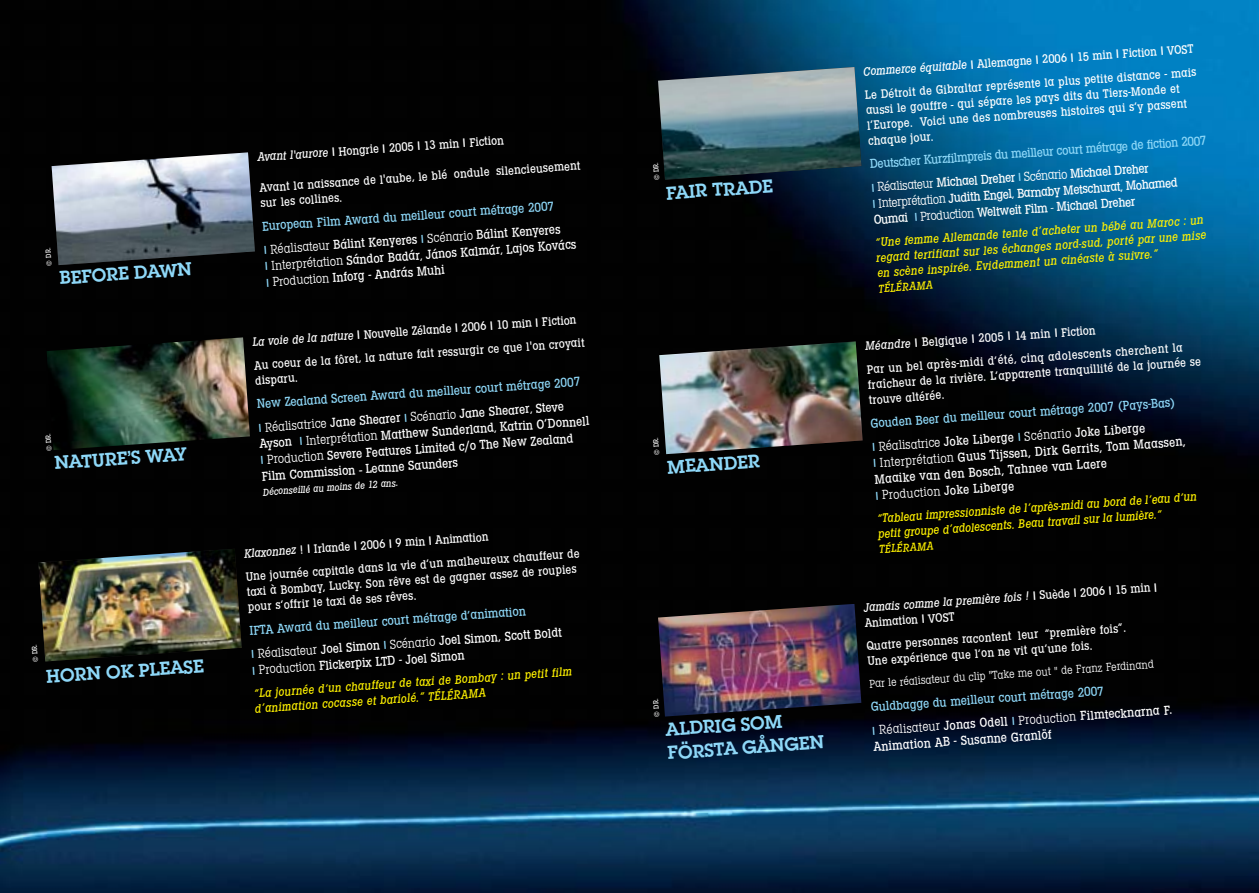
<style>
.page{position:relative;width:1259px;height:893px;background:#fff}
.page>*{position:absolute;margin:0;border:0;box-sizing:border-box;transform-origin:0 0}
.t1{font:600 19.5px/23.4px "Lubalin Graph EF";color:#8ed8f8}
.t2{font:500 condensed 13.5px/23.7px "Lubalin Graph EF";color:#8ed8f8}
.t3{font:500 condensed 13.5px/16.2px "Lubalin Graph EF";color:#fff}
.t4{font:500 condensed 12.75px/15.3px "Lubalin Graph EF";color:#fff}
.t5{font:italic 500 condensed 12.75px/15.3px "Lubalin Graph EF";color:#fff200}
.t6{font:condensed 12px "Lubalin Graph EF";color:#fff}
.t7{font:italic 500 condensed 12px "Lubalin Graph EF";color:#fff200}
.t8{font:italic 500 condensed 10.5px "Lubalin Graph EF";color:#fff}
.t9{font:500 condensed 7.5px "Lubalin Graph EF";color:#fff}
.s1{font-style:italic}
.s2{font-family:"Litera EF";font-weight:800;font-stretch:normal}
.s3{font-family:"Litera EF";font-weight:800;font-stretch:normal;font-size:12px}
.s4{font-weight:400;color:#fff}
.s5{color:#fff}
.s6{font-family:"Litera EF";font-weight:800;font-stretch:normal;font-size:12px;color:#8ed8f8}
.s7{font-weight:400}
.s8{font-size:12px}
.s9{font-size:12px;color:#fff}
</style>
<div class="page">
<img style="left:0;top:0;width:1259px;height:893px">
<img style="left:38px;top:549px;width:204px;height:112px">
<img style="left:659px;top:341px;width:203px;height:113px">
<img style="left:658px;top:67px;width:203px;height:113px">
<img style="left:658px;top:604px;width:203px;height:113px">
<img style="left:52px;top:152px;width:203px;height:113px">
<img style="left:47px;top:337px;width:203px;height:113px">
<p class="t9" style="left:47px;top:266px;width:20px;rotate:-94deg">© DR.</p>
<h1 class="t1" style="left:59px;top:268px;width:134px;rotate:-4deg">BEFORE DAWN</h1>
<p class="t9" style="left:47px;top:451px;width:20px;rotate:-94deg">© DR.</p>
<h1 class="t1" style="left:54px;top:453px;width:134px;rotate:-4deg">NATURE’S WAY</h1>
<p class="t9" style="left:33px;top:662px;width:20px;rotate:-94deg">© DR.</p>
<h1 class="t1" style="left:46px;top:667px;width:159px;rotate:-4deg">HORN OK PLEASE</h1>
<p class="t4" style="left:257px;top:151px;width:248px;rotate:-4deg"><span class="s1">Avant l'aurore</span> <span class="s2">I</span> Hongrie <span class="s2">I</span> 2005 <span class="s2">I</span> 13 min <span class="s2">I</span> Fiction</p>
<p class="t4" style="left:259px;top:181px;width:323px;rotate:-4deg">Avant la naissance de l'aube, le blé ondule silencieusement sur les collines.</p>
<p class="t2" style="left:261px;top:216px;width:299px;rotate:-4deg">European Film Award du meilleur court métrage 2007<br><span class="s3">I</span> <span class="s4">Réalisateur</span> <span class="s5">Bálint Kenyeres</span> <span class="s3">I</span> <span class="s4">Scénario</span> <span class="s5">Bálint Kenyeres</span></p>
<p class="t3" style="left:264px;top:259px;width:313px;rotate:-4deg"><span class="s6">I</span> <span class="s7">Interprétation</span> Sándor Badár<span class="s8">,</span> János Kalmár<span class="s8">,</span> Lajos Kovács<br><span class="s6">I</span> <span class="s7">Production</span> Inforg - András Muhi</p>
<p class="t4" style="left:252px;top:332px;width:333px;line-height:23.2px;rotate:-4deg"><span class="s1">La voie de la nature</span> <span class="s2">I</span> Nouvelle Zélande <span class="s2">I</span> 2006 <span class="s2">I</span> 10 min <span class="s2">I</span> Fiction<br>Au coeur de la fôret, la nature fait ressurgir ce que l'on croyait</p>
<p class="t4" style="left:255px;top:374px;width:44px;rotate:-4deg">disparu.</p>
<p class="t2" style="left:256px;top:393px;width:326px;rotate:-4deg">New Zealand Screen Award du meilleur court métrage 2007<br><span class="s3">I</span> <span class="s4">Réalisatrice</span> <span class="s5">Jane Shearer</span> <span class="s3">I</span> <span class="s4">Scénario</span> <span class="s5">Jane Shearer</span><span class="s9">,</span> <span class="s5">Steve</span></p>
<p class="t3" style="left:259px;top:437px;width:332px;rotate:-4deg">Ayson <span class="s6">I</span> <span class="s7">Interprétation</span> Matthew Sunderland<span class="s8">,</span> Katrin O’Donnell<br><span class="s6">I</span> <span class="s7">Production</span> Severe Features Limited c/o The New Zealand<br>Film Commission <span class="s3">-</span> Leanne Saunders</p>
<p class="t8" style="left:263px;top:488px;width:137px;rotate:-4deg">Déconseillé au moins de 12 ans.</p>
<p class="t4" style="left:243px;top:543px;width:336px;line-height:23.1px;rotate:-4deg"><span class="s1">Klaxonnez</span> ! <span class="s2">I</span> Irlande <span class="s2">I</span> 2006 <span class="s2">I</span> 9 min <span class="s2">I</span> Animation<br>Une journée capitale dans la vie d’un malheureux chauffeur de</p>
<p class="t4" style="left:246px;top:585px;width:332px;rotate:-4deg">taxi à Bombay, Lucky. Son rêve est de gagner assez de roupies pour s’offrir le taxi de ses rêves.</p>
<p class="t2" style="left:249px;top:620px;width:313px;rotate:-4deg">IFTA Award du meilleur court métrage d’animation<br><span class="s3">I</span> <span class="s4">Réalisateur</span> <span class="s5">Joel Simon</span> <span class="s3">I</span> <span class="s4">Scénario</span> <span class="s5">Joel Simon, Scott Boldt</span></p>
<p class="t3" style="left:252px;top:663px;width:214px;rotate:-4deg"><span class="s6">I</span> <span class="s7">Production</span> Flickerpix LTD - Joel Simon</p>
<p class="t5" style="left:253px;top:687px;width:320px;rotate:-4deg">“La journée d’un chauffeur de taxi de Bombay : un petit film d’animation cocasse et bariolé.“ TÉLÉRAMA</p>
<p class="t9" style="left:654px;top:180px;width:20px;rotate:-94deg">© DR.</p>
<h1 class="t1" style="left:665px;top:183px;width:109px;rotate:-4deg">FAIR TRADE</h1>
<p class="t9" style="left:654px;top:455px;width:20px;rotate:-94deg">© DR.</p>
<h1 class="t1" style="left:666px;top:457px;width:95px;rotate:-4deg">MEANDER</h1>
<p class="t9" style="left:654px;top:717px;width:20px;rotate:-94deg">© DR.</p>
<h1 class="t1" style="left:665px;top:720px;width:159px;rotate:-4deg">ALDRIG SOM<br>FÖRSTA GÅNGEN</h1>
<p class="t4" style="left:862px;top:61px;width:334px;line-height:23.2px;rotate:-4deg"><span class="s1">Commerce équitable</span> <span class="s2">I</span> Allemagne <span class="s2">I</span> 2006 <span class="s2">I</span> 15 min <span class="s2">I</span> Fiction <span class="s2">I</span> VOST<br>Le Détroit de Gibraltar représente la plus petite distance - mais</p>
<p class="t4" style="left:865px;top:104px;width:322px;rotate:-4deg">aussi le gouffre - qui sépare les pays dits du Tiers-Monde et l’Europe. Voici une des nombreuses histoires qui s’y passent chaque jour.</p>
<p class="t2" style="left:869px;top:153px;width:339px;rotate:-4deg">Deutscher Kurzfilmpreis du meilleur court métrage de fiction 2007<br><span class="s3">I</span> <span class="s4">Réalisateur</span> <span class="s5">Michael Dreher</span> <span class="s3">I</span> <span class="s4">Scénario</span> <span class="s5">Michael Dreher</span></p>
<p class="t3" style="left:872px;top:197px;width:307px;rotate:-4deg"><span class="s6">I</span> <span class="s7">Interprétation</span> Judith Engel<span class="s8">,</span> Barnaby Metschurat<span class="s8">,</span> Mohamed<br>Oumai <span class="s6">I</span> <span class="s7">Production</span> Weltweit Film <span class="s7">-</span> Michael Dreher</p>
<p class="t5" style="left:875px;top:236px;width:332px;rotate:-4deg">“Une femme Allemande tente d’acheter un bébé au Maroc : un regard terrifiant sur les échanges nord-sud, porté par une mise en scène inspirée. Evidemment un cinéaste à suivre.”</p>
<p class="t7" style="left:878px;top:284px;width:56px;rotate:-4deg">TÉLÉRAMA</p>
<p class="t4" style="left:864px;top:336px;width:318px;line-height:23.2px;rotate:-4deg"><span class="s1">Méandre</span> <span class="s2">I</span> Belgique <span class="s2">I</span> 2005 <span class="s2">I</span> 14 min <span class="s2">I</span> Fiction<br>Par un bel après-midi d’été, cinq adolescents cherchent la</p>
<p class="t4" style="left:867px;top:378px;width:335px;rotate:-4deg">fraîcheur de la rivière. L’apparente tranquillité de la journée se trouve altérée.</p>
<p class="t2" style="left:869px;top:413px;width:307px;rotate:-4deg">Gouden Beer du meilleur court métrage 2007 (Pays-Bas)<br><span class="s3">I</span> <span class="s4">Réalisatrice</span> <span class="s5">Joke Liberge</span> <span class="s3">I</span> <span class="s4">Scénario</span> <span class="s5">Joke Liberge</span></p>
<p class="t3" style="left:872px;top:456px;width:315px;rotate:-4deg"><span class="s6">I</span> <span class="s7">Interprétation</span> Guus Tijssen, Dirk Gerrits, Tom Maassen,<br>Maaike van den Bosch, Tahnee van Laere<br><span class="s6">I</span> <span class="s7">Production</span> Joke Liberge</p>
<p class="t5" style="left:876px;top:512px;width:322px;rotate:-4deg">“Tableau impressionniste de l’après-midi au bord de l’eau d’un petit groupe d’adolescents. Beau travail sur la lumière.”</p>
<p class="t7" style="left:879px;top:545px;width:56px;rotate:-4deg">TÉLÉRAMA</p>
<p class="t4" style="left:863px;top:601px;width:295px;rotate:-4deg"><span class="s1">Jamais comme la première fois !</span> <span class="s2">I</span> Suède <span class="s2">I</span> 2006 <span class="s2">I</span> 15 min <span class="s2">I<br></span>Animation <span class="s2">I</span> VOST</p>
<p class="t4" style="left:866px;top:639px;width:262px;rotate:-4deg">Quatre personnes racontent leur “première fois”.<br>Une expérience que l’on ne vit qu’une fois.</p>
<p class="t6" style="left:869px;top:680px;width:287px;rotate:-4deg">Par le réalisateur du clip "Take me out " de Franz Ferdinand</p>
<p class="t2" style="left:870px;top:696px;width:302px;rotate:-4deg">Guldbagge du meilleur court métrage 2007<br><span class="s3">I</span> <span class="s4">Réalisateur</span> <span class="s5">Jonas Odell</span> <span class="s3">I</span> <span class="s4">Production</span> <span class="s5">Filmtecknarna F.</span></p>
<p class="t3" style="left:873px;top:740px;width:180px;rotate:-4deg">Animation AB - Susanne Granlöf</p>
</div>
